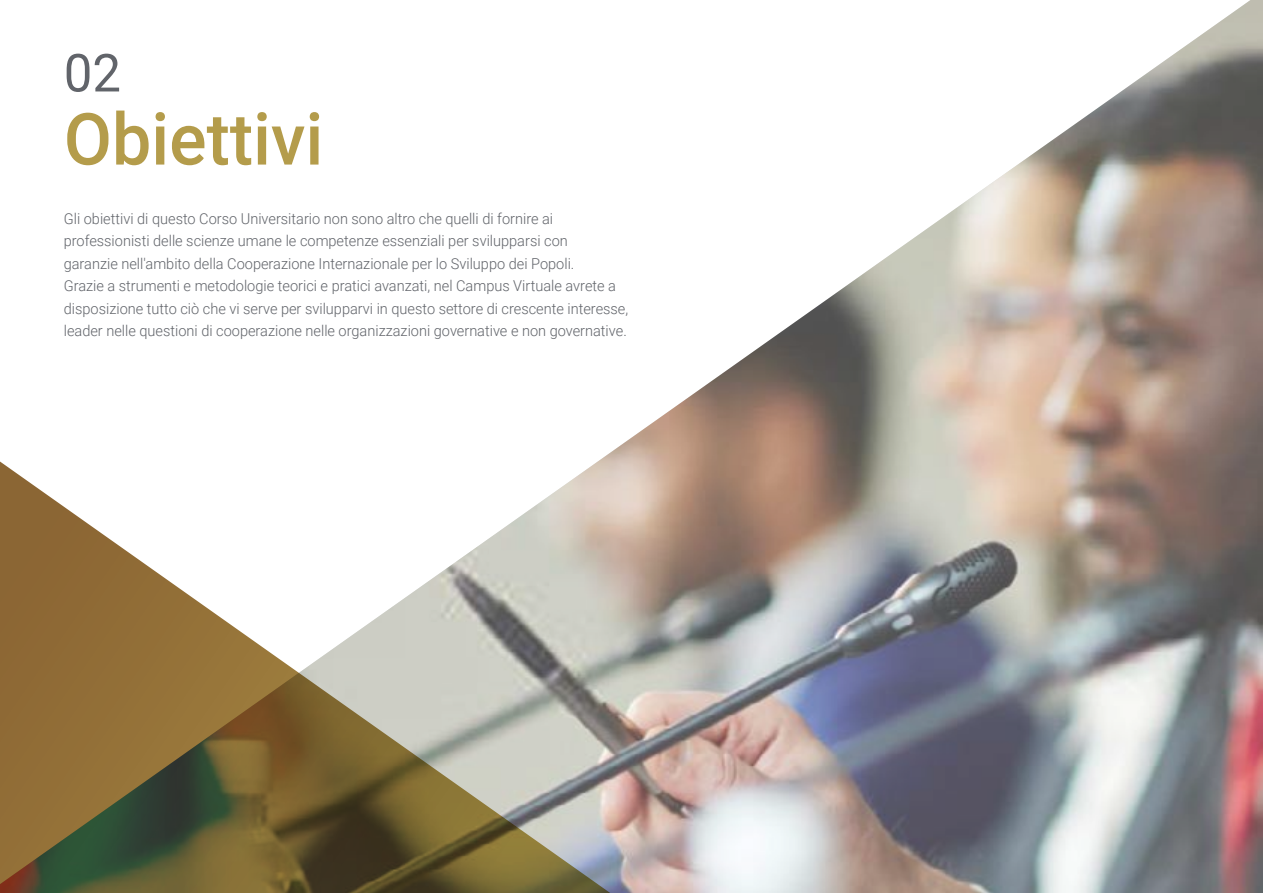
<style>
.page{position:relative;width:1263px;height:893px;background:#fff}
.page>*{position:absolute;margin:0;border:0;box-sizing:border-box;transform-origin:0 0}
.t1{font:500 72px "Roboto";color:#b49c4b}
.t2{font:52.5px "Roboto";color:#61646a}
.t3{font:300 15px/22.5px "Roboto";color:#61646a}
</style>
<div class="page">
<img style="left:620px;top:0;width:643px;height:893px">
<svg style="left:0;top:446px;width:640px;height:447px"></svg>
<h2 class="t2" style="left:64px;top:36px;width:59px">02</h2>
<h1 class="t1" style="left:64px;top:89px;width:261px">Obiettivi</h1>
<p class="t3" style="left:64px;top:207px;width:566px">Gli obiettivi di questo Corso Universitario non sono altro che quelli di fornire ai professionisti delle scienze umane le competenze essenziali per svilupparsi con<br>garanzie nell'ambito della Cooperazione Internazionale per lo Sviluppo dei Popoli.<br>Grazie a strumenti e metodologie teorici e pratici avanzati, nel Campus Virtuale avrete a disposizione tutto ciò che vi serve per svilupparvi in questo settore di crescente interesse, leader nelle questioni di cooperazione nelle organizzazioni governative e non governative.</p>
</div>
